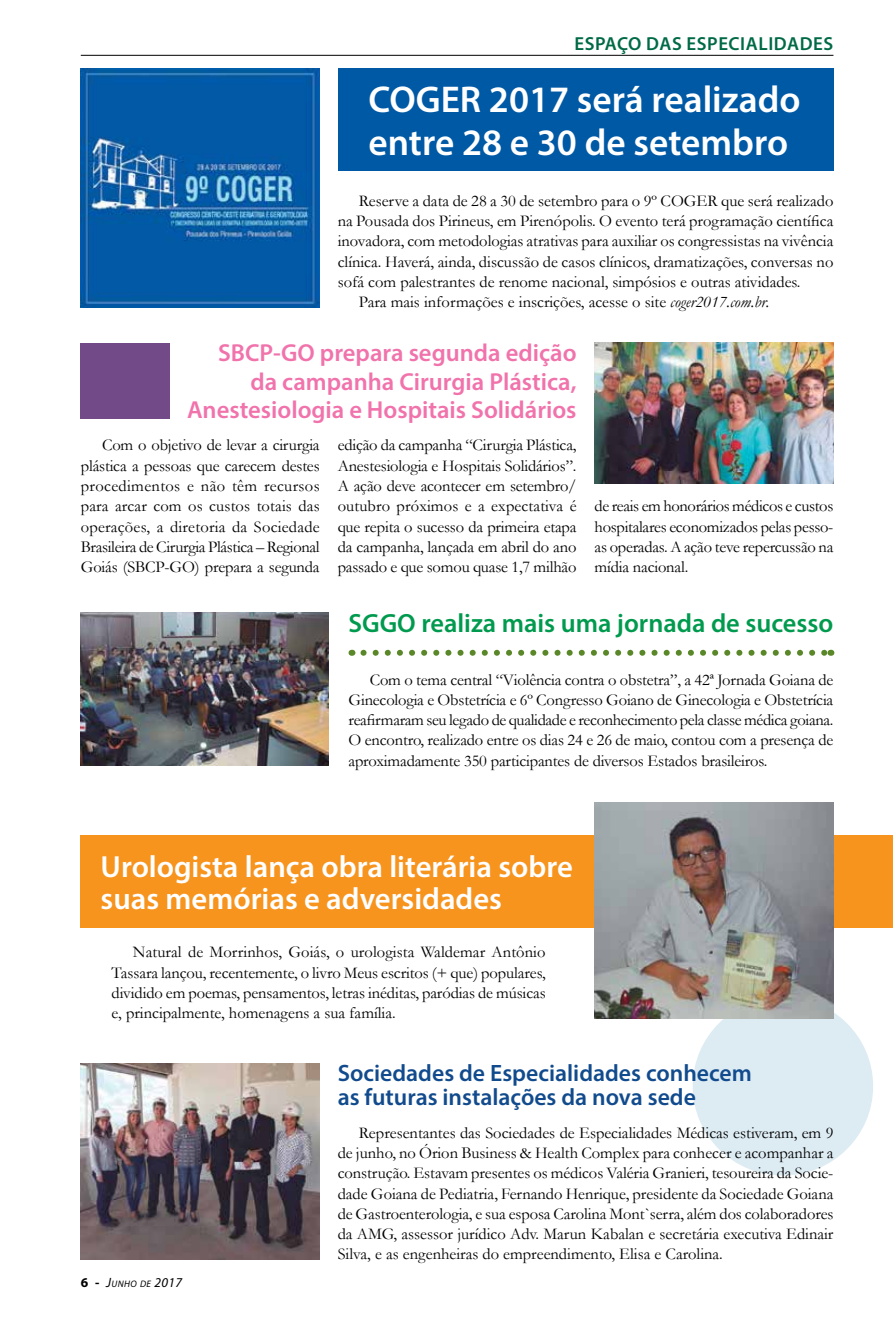
<style>
.page{position:relative;width:893px;height:1319px;background:#fff}
.page>*{position:absolute;margin:0;border:0;box-sizing:border-box;transform-origin:0 0}
.t1{font:600 37.35px/42.8px "Myriad Pro";color:#fff}
.t2{font:600 30.6px/31.8px "Myriad Pro";color:#fff}
.t3{font:600 26.4px "Myriad Pro";color:#009a4e}
.t4{font:600 24.6px/28.5px "Myriad Pro";color:#f173ac;text-align:right}
.t5{font:600 23.7px/24.2px "Myriad Pro";color:#114b8d}
.t6{font:600 18.9px "Myriad Pro";letter-spacing:.03em;color:#006a46}
.t7{font:16.5px/20.2px "Garamond";color:#000;text-align:justify}
.t8{font:italic 9.45px "Myriad Pro";letter-spacing:.045em;color:#000}
.s1{font-style:italic}
.s2{font-weight:700;font-style:normal;font-size:13.5px}
.s3{font-size:13.5px}
</style>
<div class="page">
<div style="left:693px;top:996px;width:180px;height:179px;background:#ddebf3;border-radius:50%"></div>
<div style="left:81px;top:835px;width:812px;height:92px;background:#f7941e"></div>
<img style="left:595px;top:802px;width:238px;height:215px">
<div style="left:338px;top:68px;width:495px;height:103px;background:#0059a5"></div>
<hr style="left:81px;top:55px;width:752px;height:1px;background:#000">
<img style="left:81px;top:68px;width:239px;height:239px">
<img style="left:595px;top:343px;width:238px;height:140px">
<div style="left:81px;top:343px;width:89px;height:75px;background:#734a88"></div>
<img style="left:81px;top:612px;width:248px;height:153px">
<svg style="left:363px;top:649px;width:461px;height:6px"></svg>
<img style="left:81px;top:1063px;width:239px;height:196px">
<p class="t6" style="left:574px;top:31px;width:260px">ESPAÇO DAS ESPECIALIDADES</p>
<h1 class="t1" style="left:368px;top:77px;width:433px">COGER 2017 será realizado entre 28 e 30 de setembro</h1>
<p class="t7" style="left:359px;top:190px;width:476px">Reserve a data de 28 a 30 de setembro para o 9º COGER que será realizado</p>
<p class="t7" style="left:338px;top:210px;width:497px">na Pousada dos Pirineus, em Pirenópolis. O evento terá programação científica</p>
<p class="t7" style="left:338px;top:230px;width:497px">inovadora, com metodologias atrativas para auxiliar os congressistas na vivência</p>
<p class="t7" style="left:338px;top:251px;width:497px">clínica. Haverá, ainda, discussão de casos clínicos, dramatizações, conversas no</p>
<p class="t7" style="left:338px;top:271px;width:464px">sofá com palestrantes de renome nacional, simpósios e outras atividades.</p>
<p class="t7" style="left:359px;top:291px;width:412px">Para mais informações e inscrições, acesse o site <span class="s1">coger2017.com.br.</span></p>
<h3 class="t4" style="left:187px;top:338px;width:391px">SBCP-GO prepara segunda edição da campanha Cirurgia Plástica,<br>Anestesiologia e Hospitais Solidários</h3>
<p class="t7" style="left:338px;top:434px;width:240px">edição da campanha “Cirurgia Plástica, Anestesiologia e Hospitais Solidários”.<br>A ação deve acontecer em setembro/ outubro próximos e a expectativa é que repita o sucesso da primeira etapa da campanha, lançada em abril do ano passado e que somou quase 1,7 milhão</p>
<p class="t7" style="left:81px;top:434px;width:240px;text-indent:21px">Com o objetivo de levar a cirurgia plástica a pessoas que carecem destes procedimentos e não têm recursos para arcar com os custos totais das operações, a diretoria da Sociedade Brasileira de Cirurgia Plástica – Regional Goiás (SBCP-GO) prepara a segunda</p>
<p class="t7" style="left:595px;top:495px;width:240px">de reais em honorários médicos e custos hospitalares economizados pelas pesso&shy;as operadas. A ação teve repercussão na mídia nacional.</p>
<h3 class="t3" style="left:348px;top:606px;width:486px">SGGO realiza mais uma jornada de sucesso</h3>
<p class="t7" style="left:348px;top:668px;width:486px;text-indent:21px">Com o tema central “Violência contra o obstetra”, a 42ª Jornada Goiana de Ginecologia e Obstetrícia e 6º Congresso Goiano de Ginecologia e Obstetrícia reafirmaram seu legado de qualidade e reconhecimento pela classe médica goiana.<br>O encontro, realizado entre os dias 24 e 26 de maio, contou com a presença de aproximadamente 350 participantes de diversos Estados brasileiros.</p>
<h2 class="t2" style="left:101px;top:850px;width:474px">Urologista lança obra literária sobre suas memórias e adversidades</h2>
<p class="t7" style="left:112px;top:941px;width:436px;text-indent:21px">Natural de Morrinhos, Goiás, o urologista Waldemar Antônio Tassara lançou, recentemente, o livro Meus escritos (+ que) populares, dividido em poemas, pensamentos, letras inéditas, paródias de músicas e, principalmente, homenagens a sua família.</p>
<h3 class="t5" style="left:338px;top:1060px;width:416px">Sociedades de Especialidades conhecem as futuras instalações da nova sede</h3>
<p class="t8" style="left:81px;top:1277px;width:103px"><span class="s2">6 -</span> <span class="s3">J</span>UNHO DE <span class="s3">2017</span></p>
<p class="t7" style="left:338px;top:1121px;width:497px;text-indent:21px">Representantes das Sociedades de Especialidades Médicas estiveram, em 9 de junho, no Órion Business &amp; Health Complex para conhecer e acompanhar a construção. Estavam presentes os médicos Valéria Granieri, tesoureira da Socie&shy;dade Goiana de Pediatria, Fernando Henrique, presidente da Sociedade Goiana de Gastroenterologia, e sua esposa Carolina Mont`serra, além dos colaboradores da AMG, assessor jurídico Adv. Marun Kabalan e secretária executiva Edinair Silva, e as engenheiras do empreendimento, Elisa e Carolina.</p>
</div>
